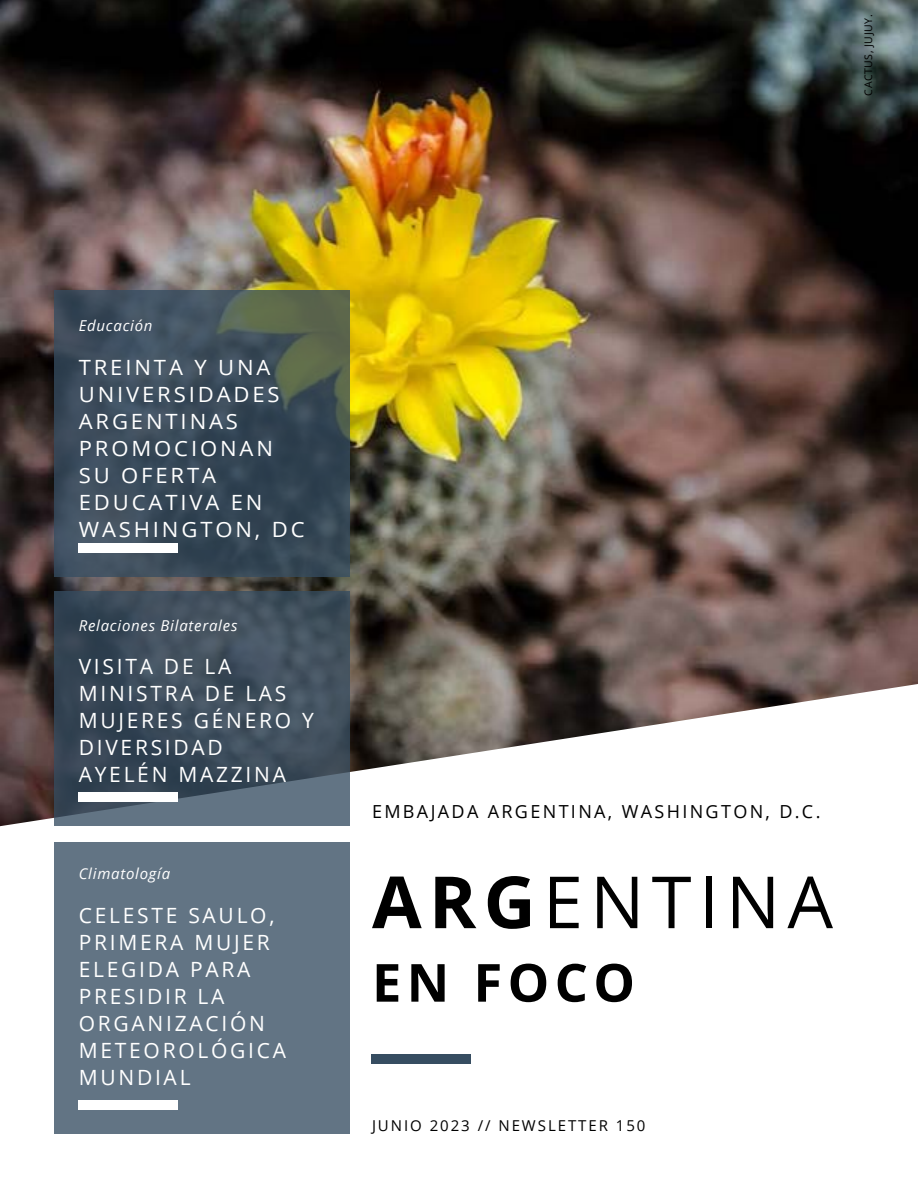
<style>
.page{position:relative;width:918px;height:1188px;background:#fff}
.page>*{position:absolute;margin:0;border:0;box-sizing:border-box;transform-origin:0 0}
.t1{font:72px "Open Sans";letter-spacing:.1em;color:#000}
.t2{font:700 52.5px "Open Sans";letter-spacing:.1em;color:#000}
.t3{font:21px/27px "Open Sans";letter-spacing:.13em;color:#fff}
.t4{font:21px/27px "Open Sans";letter-spacing:.13em;color:#fff;scale:1.05 1}
.t5{font:18px "Open Sans";letter-spacing:.13em;color:#000}
.t6{font:italic 15px "Open Sans";letter-spacing:.05em;color:#fff}
.t7{font:15px "Open Sans";letter-spacing:.13em;color:#000}
.t8{font:10.5px "Open Sans";letter-spacing:.05em;color:#000}
.s1{font-weight:700}
</style>
<div class="page">
<img style="left:0;top:0;width:918px;height:826px">
<div style="left:372px;top:1055px;width:99px;height:9px;background:#364d61"></div>
<div style="left:55px;top:842px;width:295px;height:292px;background:#627484"></div>
<svg style="left:55px;top:592px;width:295px;height:234px;background:#41515f"></svg>
<svg style="left:55px;top:291px;width:295px;height:286px;background:#3d4d58"></svg>
<div style="left:79px;top:1100px;width:99px;height:9px;background:#fff"></div>
<div style="left:79px;top:792px;width:99px;height:9px;background:#fff"></div>
<div style="left:79px;top:543px;width:99px;height:10px;background:#fff"></div>
<p class="t8" style="left:861px;top:96px;width:82px;rotate:-90deg">CACTUS, JUJUY.</p>
<p class="t6" style="left:79px;top:315px;width:75px">Educación</p>
<p class="t4" style="left:79px;top:354px;width:217px">TREINTA Y UNA<br>UNIVERSIDADES<br>ARGENTINAS<br>PROMOCIONAN<br>SU OFERTA<br>EDUCATIVA EN<br>WASHINGTON, DC</p>
<p class="t6" style="left:79px;top:615px;width:160px">Relaciones Bilaterales</p>
<p class="t3" style="left:79px;top:653px;width:237px">VISITA DE LA<br>MINISTRA DE LAS<br>MUJERES GÉNERO Y<br>DIVERSIDAD<br>AYELÉN MAZZINA</p>
<p class="t6" style="left:79px;top:863px;width:93px">Climatología</p>
<p class="t3" style="left:79px;top:902px;width:209px">CELESTE SAULO,<br>PRIMERA MUJER<br>ELEGIDA PARA<br>PRESIDIR LA<br>ORGANIZACIÓN<br>METEOROLÓGICA<br>MUNDIAL</p>
<p class="t5" style="left:372px;top:800px;width:450px">EMBAJADA ARGENTINA, WASHINGTON, D.C.</p>
<h1 class="t1" style="left:372px;top:853px;width:463px"><span class="s1">ARG</span>ENTINA</h1>
<h2 class="t2" style="left:372px;top:946px;width:265px">EN FOCO</h2>
<p class="t7" style="left:372px;top:1115px;width:275px">JUNIO 2023 // NEWSLETTER 150</p>
</div>
